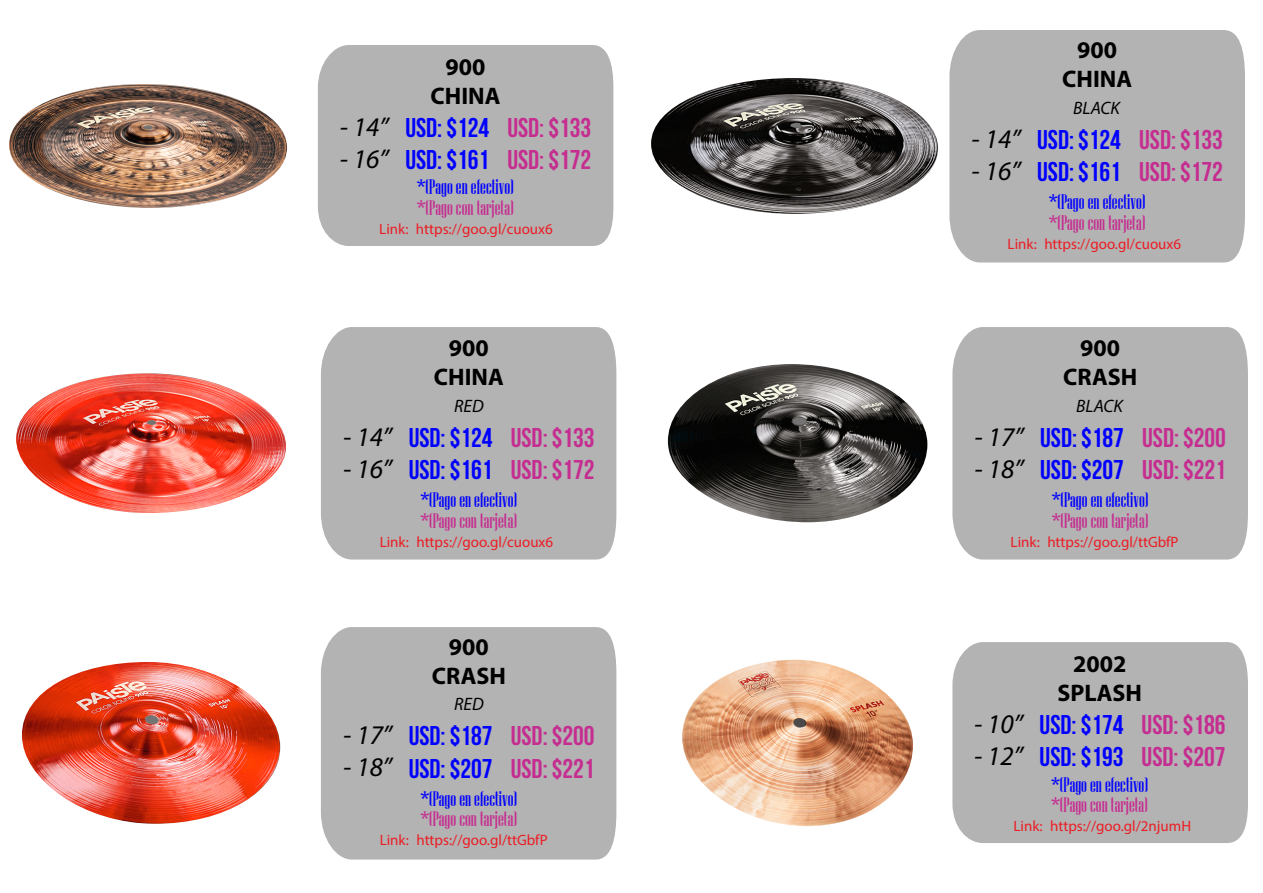
<style>
.page{position:relative;width:1263px;height:893px;background:#fff}
.page>*{position:absolute;margin:0;border:0;box-sizing:border-box;transform-origin:0 0}
.t1{font:700 27px/32.4px "Bebas Neue";color:#00f}
.t2{font:700 27px/32.4px "Bebas Neue";color:#c52d90}
.t3{font:italic 27px "Myriad Pro";color:#000}
.t4{font:700 24px/28.8px "Myriad Pro";color:#000;text-align:center}
.t5{font:21px/20.2px "Niagara Solid";color:#00f}
.t6{font:italic 18px "Myriad Pro";color:#000}
.t7{font:15px "Myriad Pro";color:#ec1c24}
.s1{font-family:"Bebas Neue";font-weight:700}
.s2{font-family:"Bebas Neue";font-weight:700;color:#c52d90}
.s3{color:#c52d90}
</style>
<div class="page">
<img style="left:668px;top:364px;width:259px;height:158px">
<img style="left:22px;top:662px;width:258px;height:162px">
<img style="left:9px;top:84px;width:278px;height:124px">
<img style="left:651px;top:78px;width:287px;height:136px">
<img style="left:16px;top:373px;width:270px;height:140px">
<img style="left:682px;top:660px;width:231px;height:166px">
<div style="left:318px;top:45px;width:295px;height:201px;background:#b3b3b3"></div>
<div style="left:952px;top:642px;width:296px;height:201px;background:#b3b3b3"></div>
<div style="left:949px;top:30px;width:296px;height:233px;background:#b3b3b3"></div>
<div style="left:952px;top:327px;width:296px;height:233px;background:#b3b3b3"></div>
<div style="left:321px;top:327px;width:295px;height:233px;background:#b3b3b3"></div>
<div style="left:321px;top:627px;width:295px;height:232px;background:#b3b3b3"></div>
<p class="t4" style="left:431px;top:52px;width:71px">900<br>CHINA</p>
<p class="t1" style="left:405px;top:111px;width:85px">USD: $124<br>USD: $161</p>
<p class="t2" style="left:507px;top:111px;width:85px">USD: $133<br>USD: $172</p>
<p class="t5" style="left:417px;top:177px;width:98px"><span class="s1">*</span>(Pago en efectivo) <span class="s2">*</span><span class="s3">(Pago con tarjeta)</span></p>
<p class="t7" style="left:379px;top:220px;width:175px">Link: https://goo.gl/cuoux6</p>
<p class="t3" style="left:340px;top:110px;width:51px">- 14”</p>
<p class="t3" style="left:340px;top:142px;width:51px">- 16”</p>
<p class="t4" style="left:434px;top:333px;width:71px">900<br>CHINA</p>
<p class="t6" style="left:454px;top:394px;width:31px">RED</p>
<p class="t1" style="left:409px;top:421px;width:85px">USD: $124<br>USD: $161</p>
<p class="t2" style="left:511px;top:421px;width:85px">USD: $133<br>USD: $172</p>
<p class="t5" style="left:421px;top:490px;width:98px"><span class="s1">*</span>(Pago en efectivo) <span class="s2">*</span><span class="s3">(Pago con tarjeta)</span></p>
<p class="t7" style="left:380px;top:532px;width:175px">Link: https://goo.gl/cuoux6</p>
<p class="t3" style="left:343px;top:420px;width:51px">- 14”</p>
<p class="t3" style="left:343px;top:452px;width:51px">- 16”</p>
<p class="t4" style="left:432px;top:632px;width:75px">900<br>CRASH</p>
<p class="t6" style="left:454px;top:693px;width:31px">RED</p>
<p class="t1" style="left:409px;top:719px;width:85px">USD: $187<br>USD: $207</p>
<p class="t2" style="left:511px;top:719px;width:85px">USD: $200<br>USD: $221</p>
<p class="t5" style="left:421px;top:788px;width:98px"><span class="s1">*</span>(Pago en efectivo) <span class="s2">*</span><span class="s3">(Pago con tarjeta)</span></p>
<p class="t7" style="left:380px;top:831px;width:169px">Link: https://goo.gl/ttGbfP</p>
<p class="t3" style="left:343px;top:718px;width:51px">- 17”</p>
<p class="t3" style="left:343px;top:751px;width:51px">- 18”</p>
<p class="t4" style="left:1062px;top:35px;width:71px">900<br>CHINA</p>
<p class="t6" style="left:1073px;top:97px;width:48px">BLACK</p>
<p class="t1" style="left:1037px;top:123px;width:85px">USD: $124<br>USD: $161</p>
<p class="t2" style="left:1139px;top:123px;width:85px">USD: $133<br>USD: $172</p>
<p class="t5" style="left:1049px;top:192px;width:98px"><span class="s1">*</span>(Pago en efectivo) <span class="s2">*</span><span class="s3">(Pago con tarjeta)</span></p>
<p class="t7" style="left:1008px;top:235px;width:175px">Link: https://goo.gl/cuoux6</p>
<p class="t3" style="left:971px;top:122px;width:51px">- 14”</p>
<p class="t3" style="left:971px;top:154px;width:51px">- 16”</p>
<p class="t4" style="left:1063px;top:333px;width:75px">900<br>CRASH</p>
<p class="t6" style="left:1076px;top:394px;width:48px">BLACK</p>
<p class="t1" style="left:1040px;top:421px;width:85px">USD: $187<br>USD: $207</p>
<p class="t2" style="left:1142px;top:421px;width:85px">USD: $200<br>USD: $221</p>
<p class="t5" style="left:1052px;top:490px;width:98px"><span class="s1">*</span>(Pago en efectivo) <span class="s2">*</span><span class="s3">(Pago con tarjeta)</span></p>
<p class="t7" style="left:1011px;top:532px;width:169px">Link: https://goo.gl/ttGbfP</p>
<p class="t3" style="left:974px;top:420px;width:51px">- 17”</p>
<p class="t3" style="left:974px;top:452px;width:51px">- 18”</p>
<p class="t4" style="left:1057px;top:649px;width:86px">2002<br>SPLASH</p>
<p class="t1" style="left:1040px;top:708px;width:85px">USD: $174<br>USD: $193</p>
<p class="t2" style="left:1142px;top:708px;width:85px">USD: $186<br>USD: $207</p>
<p class="t5" style="left:1051px;top:774px;width:98px"><span class="s1">*</span>(Pago en efectivo) <span class="s2">*</span><span class="s3">(Pago con tarjeta)</span></p>
<p class="t7" style="left:1013px;top:817px;width:179px">Link: https://goo.gl/2njumH</p>
<p class="t3" style="left:974px;top:707px;width:51px">- 10”</p>
<p class="t3" style="left:974px;top:739px;width:51px">- 12”</p>
</div>
